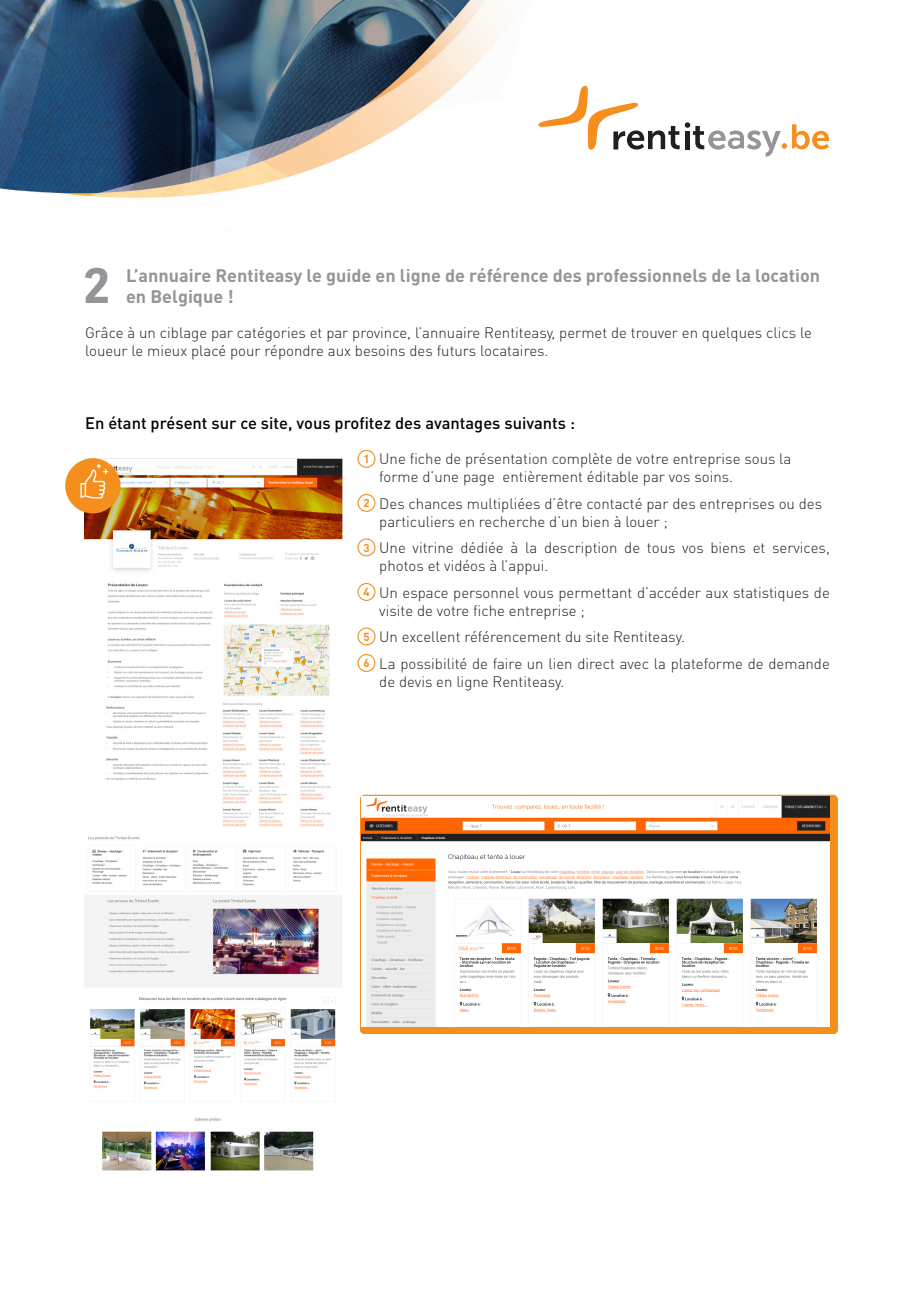
<style>
.page{position:relative;width:915px;height:1297px;background:#fff}
.page>*{position:absolute;margin:0;border:0;box-sizing:border-box;transform-origin:0 0}
.t1{font:700 47.85px "Adelle Sans";color:#939598}
.t2{font:700 18px/21.6px "DIN Pro";color:#939598}
.t3{font:500 16.5px "DIN Pro";color:#000}
.t4{font:300 15px/18px "DIN Pro";color:#231f20}
.s1{font-weight:700;font-size:11.4px;color:#f68e1e}
</style>
<div class="page">
<div style="left:357px;top:450px;width:18px;height:18px;border:1px solid #f68e1e;border-radius:50%"></div>
<div style="left:357px;top:494px;width:18px;height:18px;border:1px solid #f68e1e;border-radius:50%"></div>
<div style="left:357px;top:538px;width:18px;height:18px;border:1px solid #f68e1e;border-radius:50%"></div>
<div style="left:357px;top:583px;width:18px;height:18px;border:1px solid #f68e1e;border-radius:50%"></div>
<div style="left:357px;top:627px;width:18px;height:18px;border:1px solid #f68e1e;border-radius:50%"></div>
<div style="left:357px;top:654px;width:18px;height:18px;border:1px solid #f68e1e;border-radius:50%"></div>
<img style="left:0;top:0;width:509px;height:198px">
<img style="left:85px;top:458px;width:258px;height:713px">
<div style="left:65px;top:458px;width:55px;height:55px;background:#f68e1e;border-radius:50%"></div>
<svg style="left:80px;top:464px;width:28px;height:35px"></svg>
<svg style="left:538px;top:85px;width:290px;height:72px"></svg>
<div style="left:360px;top:795px;width:477px;height:239px;background:#f68e1e"></div>
<img style="left:361px;top:796px;width:468px;height:230px">
<h1 class="t1" style="left:84px;top:257px;width:27px">2</h1>
<p class="t2" style="left:126px;top:264px;width:695px">L’annuaire Rentiteasy le guide en ligne de référence des professionnels de la location en Belgique !</p>
<p class="t4" style="left:85px;top:323px;width:728px">Grâce à un ciblage par catégories et par province, l’annuaire Rentiteasy, permet de trouver en quelques clics le loueur le mieux placé pour répondre aux besoins des futurs locataires.</p>
<p class="t3" style="left:85px;top:412px;width:491px">En étant présent sur ce site, vous profitez des avantages suivants :</p>
<p class="t4" style="left:379px;top:449px;width:413px;text-indent:-16px"><span class="s1">1</span> Une fiche de présentation complète de votre entreprise sous la forme d’une page entièrement éditable par vos soins.</p>
<p class="t4" style="left:379px;top:494px;width:444px;text-indent:-16px"><span class="s1">2</span> Des chances multipliées d’être contacté par des entreprises ou des particuliers en recherche d’un bien à louer ;</p>
<p class="t4" style="left:379px;top:538px;width:452px;text-indent:-16px"><span class="s1">3</span> Une vitrine dédiée à la description de tous vos biens et services, photos et vidéos à l’appui.</p>
<p class="t4" style="left:379px;top:583px;width:452px;text-indent:-16px"><span class="s1">4</span> Un espace personnel vous permettant d’accéder aux statistiques de visite de votre fiche entreprise ;</p>
<p class="t4" style="left:363px;top:623px;width:468px;line-height:26.5px"><span class="s1">5</span> Un excellent référencement du site Rentiteasy.<br><span class="s1">6</span> La possibilité de faire un lien direct avec la plateforme de demande</p>
<p class="t4" style="left:379px;top:672px;width:187px">de devis en ligne Rentiteasy.</p>
</div>
